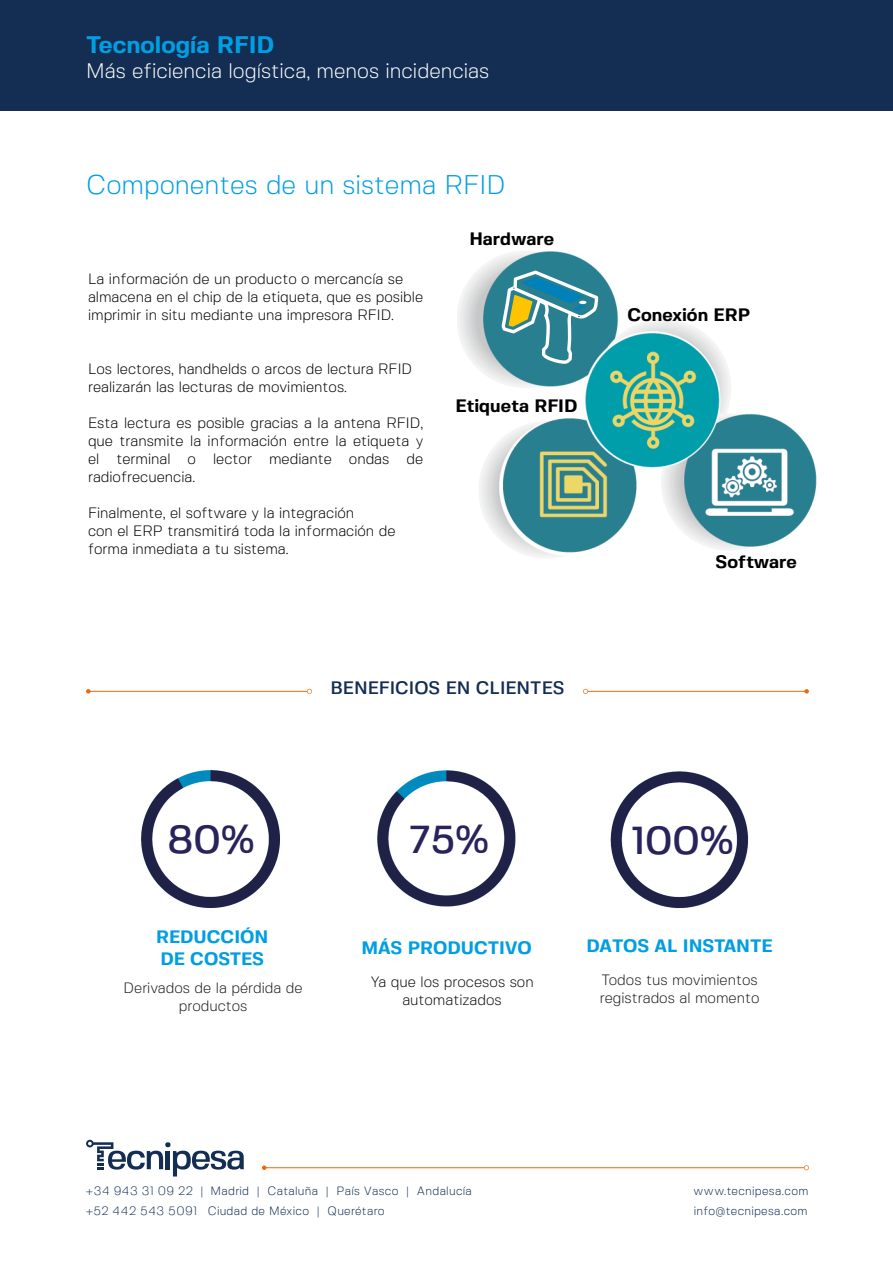
<style>
.page{position:relative;width:893px;height:1263px;background:#fff}
.page>*{position:absolute;margin:0;border:0;box-sizing:border-box;transform-origin:0 0}
.t1{font:500 39px "Fivo Sans";color:#29235c}
.t2{font:300 27px "Fivo Sans";color:#009fe3}
.t3{font:700 24px "Fivo Sans";color:#009fe3}
.t4{font:300 21px "Fivo Sans";color:#fff}
.t5{font:700 18px/21.6px "Fivo Sans";color:#009ee2}
.t6{font:700 18px "Fivo Sans";color:#000}
.t7{font:500 18px "Fivo Sans";color:#132d53}
.t8{font:300 15px/18px "Fivo Sans";color:#000}
.t9{font:300 15px/18px "Fivo Sans";color:#1d1d1b;text-align:center}
.t10{font:300 15px/18px "Fivo Sans";color:#0b0b0b;text-align:center}
.t11{font:300 12px/20px "Fivo Sans";letter-spacing:.025em;color:#132d53}
</style>
<div class="page">
<div style="left:0;top:0;width:893px;height:111px;background:#132d53"></div>
<hr style="left:88px;top:691px;width:222px;height:1px;background:#ec6907">
<svg style="left:86px;top:689px;width:5px;height:4px"></svg>
<svg style="left:307px;top:689px;width:5px;height:5px"></svg>
<hr style="left:585px;top:691px;width:222px;height:1px;background:#ec6907">
<svg style="left:804px;top:689px;width:5px;height:4px"></svg>
<svg style="left:583px;top:689px;width:5px;height:5px"></svg>
<svg style="left:86px;top:1140px;width:158px;height:36px"></svg>
<hr style="left:264px;top:1167px;width:542px;height:1px;background:#ec6907">
<svg style="left:262px;top:1165px;width:4px;height:5px"></svg>
<svg style="left:804px;top:1165px;width:5px;height:5px"></svg>
<img style="left:141px;top:770px;width:139px;height:138px">
<img style="left:377px;top:770px;width:139px;height:137px">
<img style="left:610px;top:771px;width:139px;height:137px">
<img style="left:457px;top:251px;width:360px;height:307px">
<svg style="left:501px;top:271px;width:97px;height:93px"></svg>
<div style="left:161px;top:789px;width:102px;height:103px;background:#fff;border-radius:50%"></div>
<div style="left:624px;top:789px;width:110px;height:102px;background:#fff;border-radius:50%"></div>
<div style="left:393px;top:789px;width:103px;height:103px;background:#fff;border-radius:50%"></div>
<h3 class="t3" style="left:86px;top:30px;width:190px">Tecnología RFID</h3>
<h3 class="t4" style="left:86px;top:58px;width:405px">Más eficiencia logística, menos incidencias</h3>
<h2 class="t2" style="left:86px;top:168px;width:421px">Componentes de un sistema RFID</h2>
<p class="t8" style="left:88px;top:270px;width:337px">La información de un producto o mercancía se almacena en el chip de la etiqueta, que es posible imprimir in situ mediante una impresora RFID.</p>
<p class="t8" style="left:88px;top:360px;width:326px">Los lectores, handhelds o arcos de lectura RFID realizarán las lecturas de movimientos.</p>
<p class="t8" style="left:88px;top:414px;width:337px;text-align:justify">Esta lectura es posible gracias a la antena RFID, que transmite la información entre la etiqueta y el terminal o lector mediante ondas de radiofrecuencia.</p>
<p class="t8" style="left:88px;top:504px;width:309px">Finalmente, el software y la integración<br>con el ERP transmitirá toda la información de forma inmediata a tu sistema.</p>
<p class="t6" style="left:469px;top:227px;width:86px">Hardware</p>
<p class="t6" style="left:455px;top:394px;width:123px">Etiqueta RFID</p>
<p class="t7" style="left:331px;top:677px;width:235px">BENEFICIOS EN CLIENTES</p>
<p class="t6" style="left:627px;top:304px;width:124px">Conexión ERP</p>
<p class="t6" style="left:716px;top:551px;width:83px">Software</p>
<h1 class="t1" style="left:168px;top:815px;width:89px">80%</h1>
<h1 class="t1" style="left:409px;top:815px;width:82px">75%</h1>
<h1 class="t1" style="left:631px;top:816px;width:104px">100%</h1>
<p class="t5" style="left:156px;top:926px;width:114px">REDUCCIÓN<br>DE COSTES</p>
<p class="t5" style="left:586px;top:935px;width:188px">DATOS AL INSTANTE</p>
<p class="t9" style="left:124px;top:979px;width:181px">Derivados de la pérdida de productos</p>
<p class="t5" style="left:361px;top:936px;width:172px">MÁS PRODUCTIVO</p>
<p class="t10" style="left:370px;top:973px;width:165px">Ya que los procesos son automatizados</p>
<p class="t9" style="left:600px;top:971px;width:161px;text-align:left">Todos tus movimientos registrados al momento</p>
<p class="t11" style="left:86px;top:1181px;width:387px">+34 943 31 09 22 | Madrid | Cataluña | País Vasco | Andalucía +52 442 543 5091 Ciudad de México | Querétaro</p>
<p class="t11" style="left:693px;top:1181px;width:117px;line-height:19.5px">www.tecnipesa.com info@tecnipesa.com</p>
</div>
